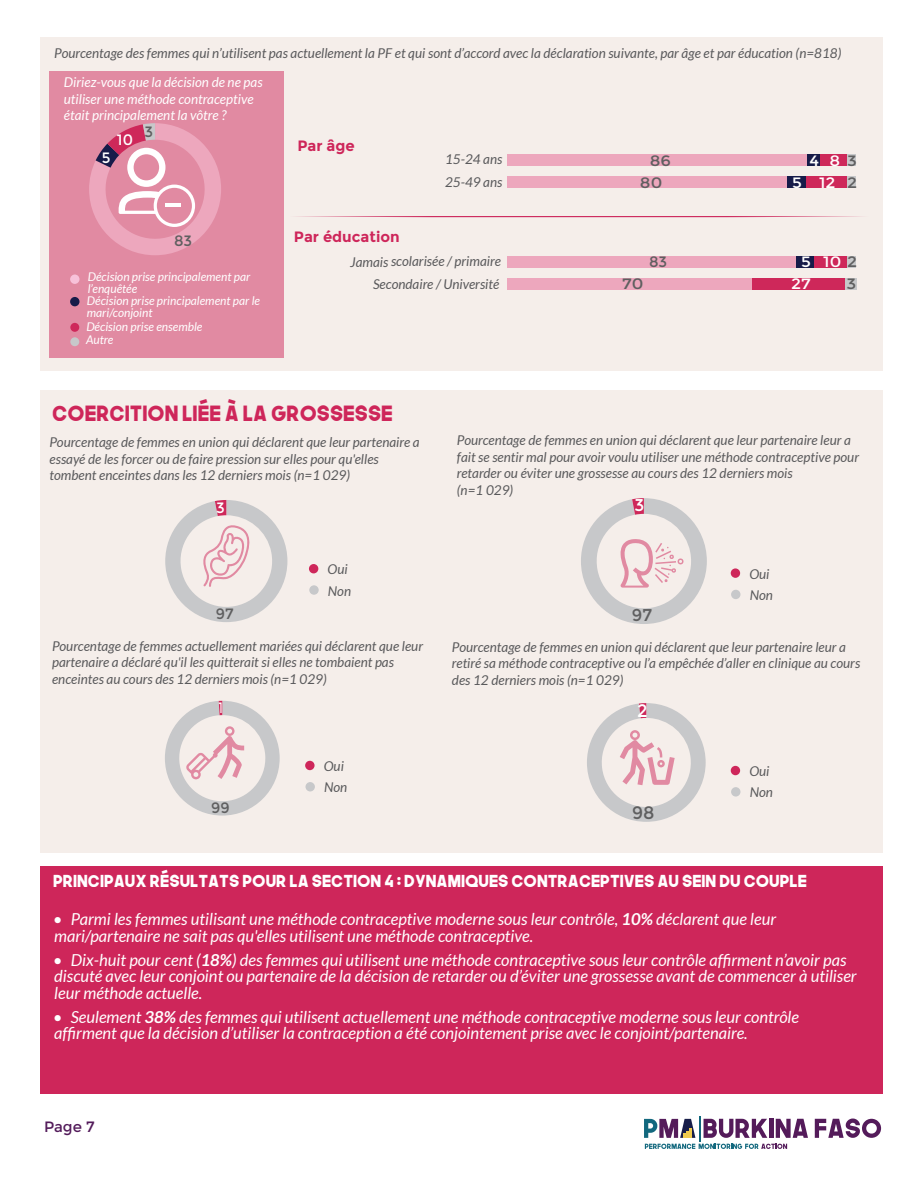
<style>
.page{position:relative;width:918px;height:1188px;background:#fff}
.page>*{position:absolute;margin:0;border:0;box-sizing:border-box;transform-origin:0 0}
.t1{font:21px "The Next Font";color:#ce265a}
.t2{font:17.85px "Montserrat";color:#5f5f60}
.t3{font:17.85px "Montserrat";color:#fff}
.t4{font:17.1px "Montserrat";color:#5f5f60}
.t5{font:17.1px "Montserrat";color:#fff}
.t6{font:italic 16.5px/16.5px "Lato";color:#fff}
.t7{font:16.5px "The Next Font";color:#fff}
.t8{font:700 15px "Montserrat";color:#ce265a}
.t9{font:15px/21.8px "Montserrat";color:#fff;scale:1.13 1}
.t10{font:15px "Montserrat";color:#5f5f60}
.t11{font:15px/22px "Montserrat";color:#5f5f60;scale:1.13 1}
.t12{font:15px "Montserrat";color:#531b5a}
.t13{font:15px "Montserrat";color:#fff}
.t14{font:15px "Montserrat";color:#fff;scale:.68 1}
.t15{font:italic 13.5px/16.5px "Lato";color:#59595b}
.t16{font:italic 13.5px/16.5px "Lato";color:#fff}
.t17{font:italic 12px/12px "Lato";color:#fff}
.s1{color:#5f5f60}
.s2{font-weight:700}
</style>
<div class="page">
<div style="left:40px;top:38px;width:843px;height:333px;background:#f5eeea"></div>
<div style="left:49px;top:71px;width:235px;height:287px;background:#e18aa2"></div>
<div style="left:40px;top:390px;width:843px;height:463px;background:#f5eeea"></div>
<div style="left:40px;top:866px;width:843px;height:228px;background:#ce265a"></div>
<div style="left:309px;top:564px;width:9px;height:9px;background:#ce265a;border-radius:50%"></div>
<div style="left:309px;top:585px;width:10px;height:10px;background:#c7c8ca;border-radius:50%"></div>
<div style="left:731px;top:568px;width:9px;height:10px;background:#ce265a;border-radius:50%"></div>
<div style="left:731px;top:590px;width:9px;height:9px;background:#c7c8ca;border-radius:50%"></div>
<div style="left:305px;top:761px;width:10px;height:9px;background:#ce265a;border-radius:50%"></div>
<div style="left:306px;top:782px;width:9px;height:9px;background:#c7c8ca;border-radius:50%"></div>
<div style="left:731px;top:766px;width:9px;height:9px;background:#ce265a;border-radius:50%"></div>
<div style="left:731px;top:787px;width:9px;height:10px;background:#c7c8ca;border-radius:50%"></div>
<svg style="left:296px;top:216px;width:566px;height:2px"></svg>
<div style="left:70px;top:275px;width:10px;height:9px;background:#f7c1d9;border-radius:50%"></div>
<div style="left:70px;top:323px;width:9px;height:9px;background:#ce285a;border-radius:50%"></div>
<div style="left:70px;top:297px;width:10px;height:9px;background:#171b49;border-radius:50%"></div>
<div style="left:70px;top:337px;width:9px;height:9px;background:#c7c8ca;border-radius:50%"></div>
<svg style="left:815px;top:1119px;width:66px;height:19px"></svg>
<svg style="left:644px;top:1116px;width:164px;height:33px"></svg>
<svg style="left:89px;top:123px;width:132px;height:132px"></svg>
<svg style="left:165px;top:500px;width:122px;height:122px"></svg>
<svg style="left:165px;top:701px;width:115px;height:115px"></svg>
<svg style="left:581px;top:498px;width:126px;height:126px"></svg>
<svg style="left:587px;top:703px;width:119px;height:119px"></svg>
<div style="left:507px;top:278px;width:245px;height:12px;background:#eda7bd"></div>
<div style="left:508px;top:256px;width:289px;height:12px;background:#eda7bd"></div>
<div style="left:797px;top:256px;width:17px;height:12px;background:#171b49"></div>
<div style="left:752px;top:278px;width:93px;height:12px;background:#ce285a"></div>
<div style="left:814px;top:256px;width:33px;height:12px;background:#ce285a"></div>
<div style="left:845px;top:278px;width:12px;height:12px;background:#c7c8ca"></div>
<div style="left:847px;top:256px;width:9px;height:12px;background:#c7c8ca"></div>
<div style="left:508px;top:176px;width:279px;height:12px;background:#eda7bd"></div>
<div style="left:507px;top:154px;width:300px;height:12px;background:#eda7bd"></div>
<div style="left:787px;top:176px;width:19px;height:12px;background:#171b49"></div>
<div style="left:807px;top:154px;width:14px;height:12px;background:#171b49"></div>
<div style="left:806px;top:176px;width:41px;height:12px;background:#ce285a"></div>
<div style="left:821px;top:154px;width:26px;height:12px;background:#ce285a"></div>
<div style="left:847px;top:176px;width:9px;height:12px;background:#c7c8ca"></div>
<div style="left:847px;top:154px;width:9px;height:12px;background:#c7c8ca"></div>
<p class="t15" style="left:54px;top:45px;width:789px">Pourcentage des femmes qui n’utilisent pas actuellement la PF et qui sont d’accord avec la déclaration suivante, par âge et par éducation (n=818)</p>
<p class="t16" style="left:64px;top:74px;width:200px">Diriez-vous que la décision de ne pas utiliser une méthode contraceptive était principalement la vôtre ?</p>
<p class="t13" style="left:117px;top:131px;width:18px">10</p>
<p class="t13" style="left:102px;top:149px;width:10px">5</p>
<p class="t10" style="left:145px;top:123px;width:10px">3</p>
<p class="t10" style="left:174px;top:232px;width:20px">83</p>
<p class="t17" style="left:88px;top:271px;width:164px">Décision prise principalement par l’enquêtée</p>
<p class="t17" style="left:86px;top:321px;width:118px">Décision prise ensemble</p>
<p class="t17" style="left:87px;top:295px;width:175px">Décision prise principalement par le mari/conjoint</p>
<p class="t17" style="left:86px;top:334px;width:29px">Autre</p>
<p class="t8" style="left:297px;top:137px;width:59px">Par âge</p>
<p class="t8" style="left:294px;top:228px;width:107px">Par éducation</p>
<p class="t15" style="left:445px;top:148px;width:59px;line-height:22.5px">15-24 ans<br>25-49 ans</p>
<p class="t15" style="left:350px;top:250px;width:152px;line-height:23.2px;text-align:right">Jamais scolarisée / primaire<br>Secondaire / Université</p>
<h1 class="t1" style="left:52px;top:399px;width:342px">COERCITION LIÉE À LA GROSSESSE</h1>
<p class="t11" style="left:640px;top:149px;width:29px;text-indent:10px">86<br>80</p>
<p class="t9" style="left:809px;top:150px;width:10px">4</p>
<p class="t9" style="left:819px;top:149px;width:20px;text-indent:10px">8<br>12</p>
<p class="t11" style="left:847px;top:149px;width:10px">3<br>2</p>
<p class="t9" style="left:792px;top:172px;width:10px">5</p>
<p class="t10" style="left:649px;top:253px;width:20px">83</p>
<p class="t11" style="left:622px;top:273px;width:20px">70</p>
<p class="t9" style="left:791px;top:251px;width:60px;text-indent:10px">5 10 <span class="s1">2<br></span>27</p>
<p class="t11" style="left:846px;top:273px;width:10px">3</p>
<p class="t15" style="left:50px;top:434px;width:372px">Pourcentage de femmes en union qui déclarent que leur partenaire a essayé de les forcer ou de faire pression sur elles pour qu'elles tombent enceintes dans les 12 derniers mois (n=1 029)</p>
<p class="t15" style="left:457px;top:432px;width:404px">Pourcentage de femmes en union qui déclarent que leur partenaire leur a fait se sentir mal pour avoir voulu utiliser une méthode contraceptive pour retarder ou éviter une grossesse au cours des 12 derniers mois<br>(n=1 029)</p>
<p class="t13" style="left:216px;top:499px;width:10px">3</p>
<p class="t10" style="left:216px;top:605px;width:19px">97</p>
<p class="t5" style="left:635px;top:495px;width:11px">3</p>
<p class="t15" style="left:328px;top:559px;width:25px;line-height:21.3px">Oui<br>Non</p>
<p class="t15" style="left:749px;top:564px;width:25px;line-height:21.3px">Oui<br>Non</p>
<p class="t4" style="left:632px;top:605px;width:22px">97</p>
<p class="t15" style="left:52px;top:638px;width:373px">Pourcentage de femmes actuellement mariées qui déclarent que leur partenaire a déclaré qu'il les quitterait si elles ne tombaient pas enceintes au cours des 12 derniers mois (n=1 029)</p>
<p class="t14" style="left:219px;top:699px;width:7px">1</p>
<p class="t15" style="left:452px;top:639px;width:410px">Pourcentage de femmes en union qui déclarent que leur partenaire leur a retiré sa méthode contraceptive ou l’a empêchée d’aller en clinique au cours des 12 derniers mois (n=1 029)</p>
<h2 class="t3" style="left:637px;top:700px;width:12px">2</h2>
<p class="t10" style="left:211px;top:799px;width:20px">99</p>
<p class="t15" style="left:324px;top:756px;width:25px;line-height:21.3px">Oui<br>Non</p>
<p class="t15" style="left:749px;top:761px;width:25px;line-height:21.3px">Oui<br>Non</p>
<h2 class="t2" style="left:632px;top:802px;width:24px">98</h2>
<p class="t7" style="left:53px;top:870px;width:755px">PRINCIPAUX RÉSULTATS POUR LA SECTION 4 : DYNAMIQUES CONTRACEPTIVES AU SEIN DU COUPLE</p>
<p class="t6" style="left:53px;top:912px;width:725px">• Parmi les femmes utilisant une méthode contraceptive moderne sous leur contrôle, <span class="s2">10%</span> déclarent que leur mari/partenaire ne sait pas qu'elles utilisent une méthode contraceptive.</p>
<p class="t6" style="left:53px;top:952px;width:805px">• Dix-huit pour cent (<span class="s2">18%</span>) des femmes qui utilisent une méthode contraceptive sous leur contrôle affirment n’avoir pas discuté avec leur conjoint ou partenaire de la décision de retarder ou d’éviter une grossesse avant de commencer à utiliser leur méthode actuelle.</p>
<p class="t6" style="left:53px;top:1009px;width:748px">• Seulement <span class="s2">38%</span> des femmes qui utilisent actuellement une méthode contraceptive moderne sous leur contrôle affirment que la décision d’utiliser la contraception a été conjointement prise avec le conjoint/partenaire.</p>
<p class="t12" style="left:44px;top:1118px;width:52px">Page 7</p>
</div>
